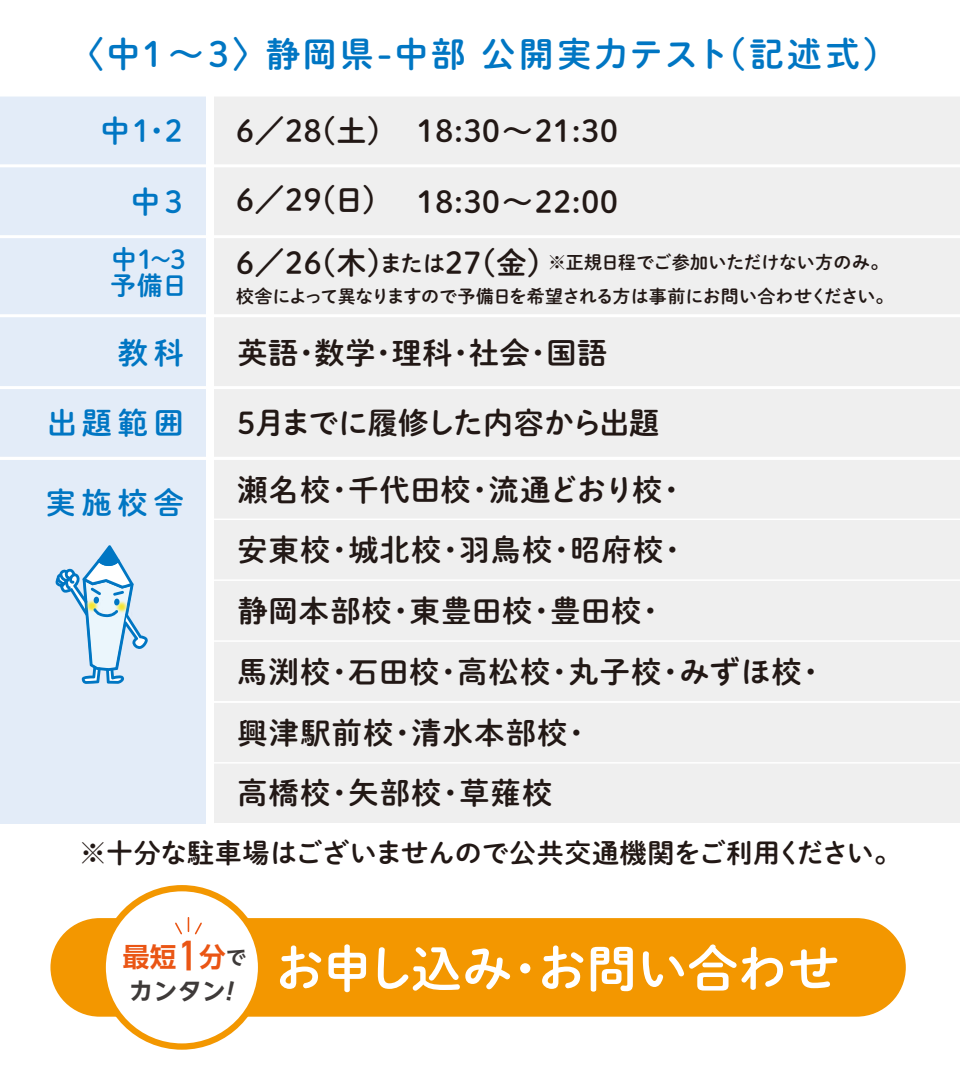
<style>
.page{position:relative;width:960px;height:1080px;background:#fff}
.page>*{position:absolute;margin:0;border:0;box-sizing:border-box;transform-origin:0 0}
.t1{font:50.25px "P Shuei M Go Std B";letter-spacing:-.01em;color:#fff}
.t2{font:34.5px "P Shuei M Go Std B";letter-spacing:.07em;color:#0076c3}
.t3{font:33.45px "OT Edit Trial";color:#ea5514}
.t4{font:30px/60.8px "P Shuei M Go Std B";letter-spacing:.05em;color:#221815}
.t5{font:30px "P Shuei M Go Std B";letter-spacing:.025em;color:#221815}
.t6{font:30px "P Shuei M Go Std B";letter-spacing:.2em;color:#0076c3}
.t7{font:30px "P Shuei M Go Std B";letter-spacing:-.02em;color:#221815}
.t8{font:27px "P Shuei M Go Std B";color:#221815}
.t9{font:26.7px "OT Edit Trial";color:#ea5514}
.t10{font:25.8px "P Shuei M Go Std B";color:#0076c3}
.t11{font:24px "OT Edit Trial";color:#3e3a39}
.t12{font:18px/33.6px "P Shuei M Go Std B";letter-spacing:-.015em;color:#221815;text-align:right}
.s1{font-size:22.5px}
.s2{font-size:26.7px}
</style>
<div class="page">
<div style="left:50px;top:918px;width:856px;height:99px;background:#f39700;border-radius:49px"></div>
<div style="left:103px;top:888px;width:158px;height:159px;background:#fff;border-radius:50%"></div>
<div style="left:100px;top:885px;width:164px;height:165px;border:6px solid #f39700;border-radius:50%"></div>
<svg style="left:175px;top:918px;width:27px;height:17px"></svg>
<div style="left:0;top:95px;width:205px;height:728px;background:#e3ecf8"></div>
<div style="left:214px;top:95px;width:746px;height:728px;background:#efefef"></div>
<hr style="left:0;top:164px;width:960px;height:3px;background:#fff">
<hr style="left:0;top:94px;width:960px;height:3px;background:#fff">
<hr style="left:0;top:235px;width:960px;height:3px;background:#fff">
<hr style="left:0;top:314px;width:960px;height:3px;background:#fff">
<hr style="left:0;top:386px;width:960px;height:3px;background:#fff">
<hr style="left:0;top:457px;width:960px;height:3px;background:#fff">
<hr style="left:214px;top:519px;width:746px;height:1px;background:#fff">
<hr style="left:214px;top:579px;width:746px;height:2px;background:#fff">
<hr style="left:214px;top:640px;width:746px;height:2px;background:#fff">
<hr style="left:214px;top:701px;width:746px;height:2px;background:#fff">
<hr style="left:214px;top:762px;width:746px;height:2px;background:#fff">
<svg style="left:55px;top:545px;width:93px;height:139px"></svg>
<p class="t2" style="left:69px;top:29px;width:830px">〈中1～3〉静岡県-中部 公開実力テスト（記述式）</p>
<p class="t6" style="left:100px;top:108px;width:84px">中1・2</p>
<p class="t6" style="left:131px;top:179px;width:53px">中3</p>
<p class="t5" style="left:236px;top:109px;width:383px">6／28(土) 18:30～21:30</p>
<p class="t5" style="left:236px;top:178px;width:141px">6／29(日)</p>
<p class="t5" style="left:417px;top:179px;width:202px">18:30～22:00</p>
<p class="t10" style="left:111px;top:240px;width:76px">中1～3</p>
<p class="t5" style="left:236px;top:241px;width:306px">6／26(木)<span class="s1">または</span>27(金)</p>
<p class="t12" style="left:236px;top:245px;width:659px">※正規日程でご参加いただけない方のみ。<br>校舎によって異なりますので予備日を希望される方は事前にお問い合わせください。</p>
<p class="t10" style="left:110px;top:266px;width:79px">予備日</p>
<p class="t6" style="left:118px;top:330px;width:67px">教科</p>
<p class="t5" style="left:237px;top:330px;width:371px">英語・数学・理科・社会・国語</p>
<p class="t6" style="left:47px;top:401px;width:138px">出題範囲</p>
<p class="t7" style="left:237px;top:401px;width:423px">5月までに履修した内容から出題</p>
<p class="t6" style="left:46px;top:481px;width:139px">実施校舎</p>
<p class="t4" style="left:237px;top:458px;width:590px">瀬名校・千代田校・流通どおり校・<br>安東校・城北校・羽鳥校・昭府校・<br>静岡本部校・東豊田校・豊田校・<br>馬渕校・石田校・高松校・丸子校・みずほ校・興津駅前校・清水本部校・<br>高橋校・矢部校・草薙校</p>
<p class="t8" style="left:79px;top:833px;width:823px">※十分な駐車場はございませんので公共交通機関をご利用ください。</p>
<p class="t3" style="left:177px;top:934px;width:71px">1<span class="s2">分</span><sup>で</sup></p>
<h1 class="t1" style="left:275px;top:931px;width:566px">お申し込み・お問い合わせ</h1>
<p class="t9" style="left:123px;top:938px;width:55px">最短</p>
<p class="t11" style="left:129px;top:974px;width:106px">カンタン!</p>
</div>
